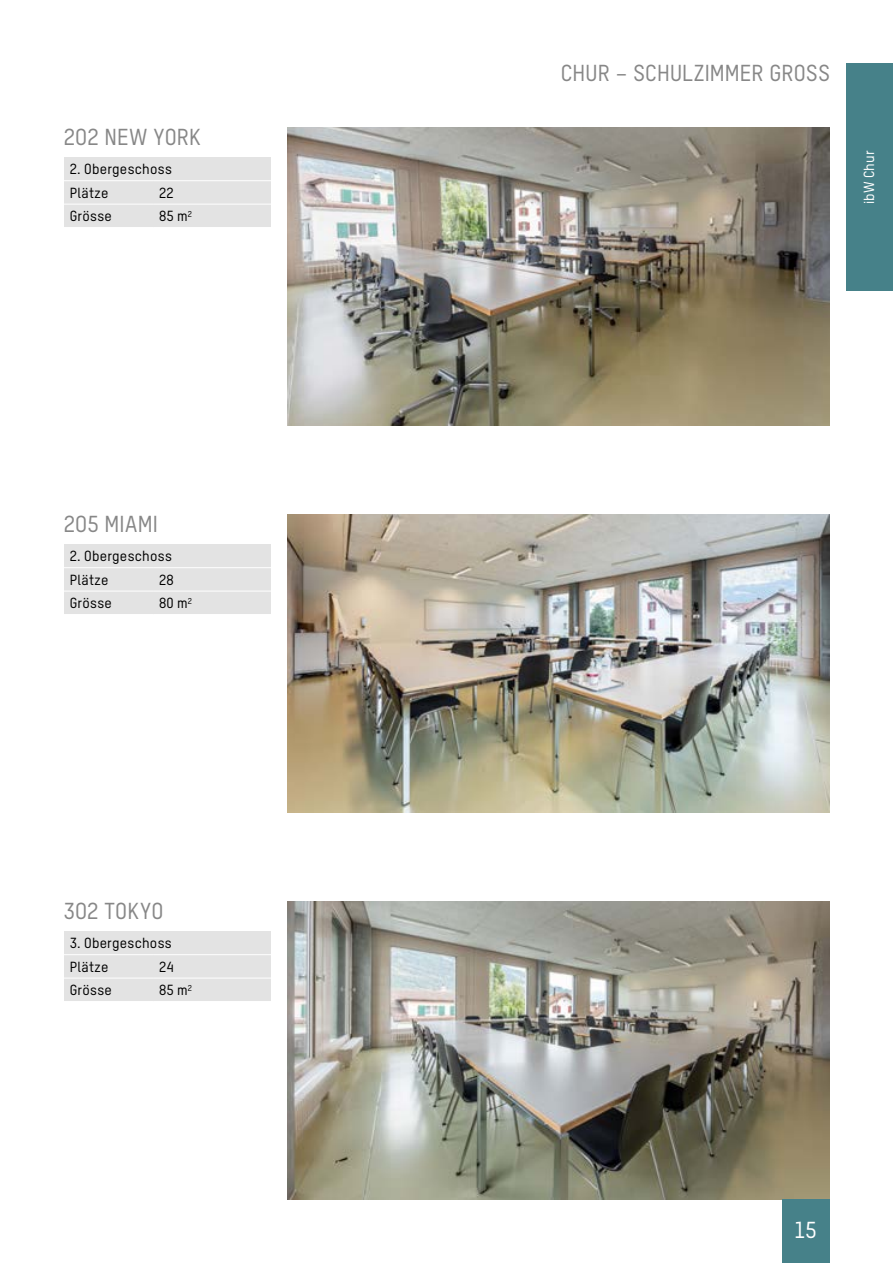
<style>
.page{position:relative;width:893px;height:1263px;background:#fff}
.page>*{position:absolute;margin:0;border:0;box-sizing:border-box;transform-origin:0 0}
.t1{font:22.5px "T Star Medium";letter-spacing:.005em;color:#878787}
.t2{font:22.5px "T Star Medium";color:#fff}
.t3{font:14.25px/23.4px "T Star Medium";letter-spacing:.02em;color:#000}
.t4{font:14.25px "T Star Medium";letter-spacing:.01em;color:#fff}
</style>
<div class="page">
<div style="left:846px;top:64px;width:47px;height:227px;background:#468189"></div>
<img style="left:287px;top:901px;width:542px;height:298px">
<div style="left:64px;top:931px;width:206px;height:70px;background:#e3e3e3"></div>
<hr style="left:64px;top:978px;width:89px;height:1px;background:#fff">
<hr style="left:153px;top:978px;width:119px;height:1px;background:#fff">
<hr style="left:64px;top:954px;width:89px;height:1px;background:#fff">
<hr style="left:153px;top:954px;width:119px;height:1px;background:#fff">
<img style="left:287px;top:514px;width:542px;height:298px">
<div style="left:64px;top:544px;width:206px;height:70px;background:#e3e3e3"></div>
<hr style="left:64px;top:591px;width:89px;height:1px;background:#fff">
<hr style="left:153px;top:591px;width:119px;height:1px;background:#fff">
<hr style="left:64px;top:567px;width:89px;height:1px;background:#fff">
<hr style="left:153px;top:567px;width:119px;height:1px;background:#fff">
<img style="left:287px;top:128px;width:542px;height:297px">
<div style="left:782px;top:1199px;width:47px;height:64px;background:#468189"></div>
<div style="left:64px;top:157px;width:206px;height:71px;background:#e3e3e3"></div>
<hr style="left:64px;top:204px;width:89px;height:1px;background:#fff">
<hr style="left:153px;top:204px;width:119px;height:1px;background:#fff">
<hr style="left:64px;top:227px;width:89px;height:1px;background:#fff">
<hr style="left:153px;top:227px;width:119px;height:1px;background:#fff">
<hr style="left:64px;top:180px;width:89px;height:1px;background:#fff">
<hr style="left:153px;top:180px;width:119px;height:1px;background:#fff">
<h1 class="t1" style="left:64px;top:123px;width:139px">202 NEW YORK</h1>
<p class="t3" style="left:70px;top:157px;width:104px">2. Obergeschoss<br>Plätze</p>
<p class="t3" style="left:159px;top:181px;width:16px">22</p>
<p class="t3" style="left:70px;top:204px;width:44px">Grösse</p>
<p class="t3" style="left:159px;top:204px;width:34px">85 m<sup>2</sup></p>
<h1 class="t1" style="left:64px;top:510px;width:96px">205 MIAMI</h1>
<p class="t3" style="left:70px;top:544px;width:104px">2. Obergeschoss<br>Plätze</p>
<p class="t3" style="left:159px;top:568px;width:16px">28</p>
<p class="t3" style="left:70px;top:591px;width:44px">Grösse</p>
<p class="t3" style="left:159px;top:591px;width:34px">80 m<sup>2</sup></p>
<h1 class="t1" style="left:64px;top:897px;width:101px">302 TOKYO</h1>
<p class="t3" style="left:70px;top:931px;width:104px">3. Obergeschoss<br>Plätze</p>
<p class="t3" style="left:159px;top:955px;width:16px">24</p>
<p class="t3" style="left:70px;top:978px;width:44px">Grösse</p>
<p class="t3" style="left:159px;top:978px;width:34px">85 m<sup>2</sup></p>
<h1 class="t1" style="left:561px;top:59px;width:271px">CHUR – SCHULZIMMER GROSS</h1>
<p class="t4" style="left:860px;top:204px;width:55px;rotate:-90deg">ibW Chur</p>
<h1 class="t2" style="left:794px;top:1216px;width:24px">15</h1>
</div>
